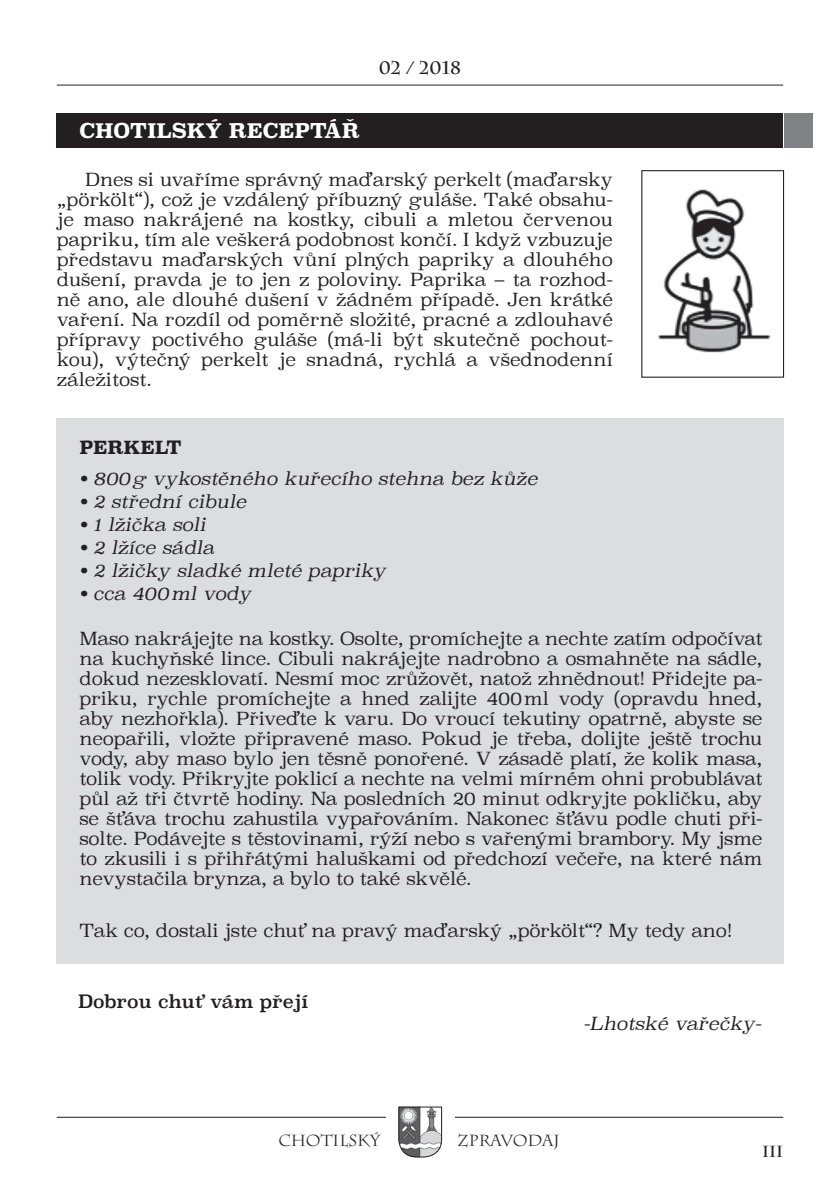
<style>
.page{position:relative;width:840px;height:1191px;background:#fff}
.page>*{position:absolute;margin:0;border:0;box-sizing:border-box;transform-origin:0 0}
.t1{font:700 20px "Superclarendon";color:#fff}
.t2{font:300 18px/20px "Superclarendon";letter-spacing:-.01em;color:#231f20;text-align:justify}
.t3{font:italic 300 18px "Superclarendon";color:#231f20}
.t4{font:18px "Superclarendon";color:#231f20}
.t5{font:700 18px "Charlemagne CE";color:#231f20}
.t6{font:700 18px "Superclarendon";letter-spacing:-.01em;color:#231f20}
.t7{font:16px "Charlemagne CE";color:#231f20}
.t8{font:700 16px "Charlemagne CE";color:#231f20}
</style>
<div class="page">
<hr style="left:57px;top:85px;width:725px;height:1px;background:#231f20">
<div style="left:57px;top:418px;width:726px;height:546px;background:#dcdddf"></div>
<div style="left:57px;top:113px;width:725px;height:34px;background:#231f20"></div>
<div style="left:783px;top:113px;width:29px;height:34px;background:#808285"></div>
<img style="left:658px;top:189px;width:113px;height:164px">
<hr style="left:57px;top:1116px;width:725px;height:1px;background:#231f20">
<div style="left:386px;top:1098px;width:68px;height:62px;background:#fff"></div>
<svg style="left:398px;top:1106px;width:44px;height:51px"></svg>
<p class="t5" style="left:378px;top:57px;width:84px">02 / 2018</p>
<p class="t1" style="left:79px;top:116px;width:276px">CHOTILSKÝ RECEPTÁŘ</p>
<p class="t2" style="left:57px;top:170px;width:557px;text-indent:28px">Dnes si uvaříme správný maďarský perkelt (maďarsky „pörkölt“), což je vzdálený příbuzný guláše. Také obsahu&shy;je maso nakrájené na kostky, cibuli a mletou červenou papriku, tím ale veškerá podobnost končí. I když vzbuzuje představu maďarských vůní plných papriky a dlouhého dušení, pravda je to jen z poloviny. Paprika – ta rozhod&shy;ně ano, ale dlouhé dušení v žádném případě. Jen krátké vaření. Na rozdíl od poměrně složité, pracné a zdlouhavé přípravy poctivého guláše (má-li být skutečně pochout&shy;kou), výtečný perkelt je snadná, rychlá a všednodenní záležitost.</p>
<p class="t6" style="left:79px;top:434px;width:103px">PERKELT</p>
<p class="t3" style="left:79px;top:467px;width:459px">• 800g vykostěného kuřecího stehna bez kůže</p>
<p class="t3" style="left:79px;top:490px;width:168px">• 2 střední cibule</p>
<p class="t3" style="left:79px;top:513px;width:128px">• 1 lžička soli</p>
<p class="t3" style="left:79px;top:536px;width:136px">• 2 lžíce sádla</p>
<p class="t3" style="left:79px;top:559px;width:307px">• 2 lžičky sladké mleté papriky</p>
<p class="t3" style="left:79px;top:582px;width:173px">• cca 400ml vody</p>
<p class="t2" style="left:79px;top:630px;width:684px">Maso nakrájejte na kostky. Osolte, promíchejte a nechte zatím odpočívat na kuchyňské lince. Cibuli nakrájejte nadrobno a osmahněte na sádle, dokud nezesklovatí. Nesmí moc zrůžovět, natož zhnědnout! Přidejte pa&shy;priku, rychle promíchejte a hned zalijte 400ml vody (opravdu hned, aby nezhořkla). Přiveďte k varu. Do vroucí tekutiny opatrně, abyste se neopařili, vložte připravené maso. Pokud je třeba, dolijte ještě trochu vody, aby maso bylo jen těsně ponořené. V zásadě platí, že kolik masa, tolik vody. Přikryjte poklicí a nechte na velmi mírném ohni probublávat půl až tři čtvrtě hodiny. Na posledních 20 minut odkryjte pokličku, aby se šťáva trochu zahustila vypařováním. Nakonec šťávu podle chuti při&shy;solte. Podávejte s těstovinami, rýží nebo s vařenými brambory. My jsme to zkusili i s přihřátými haluškami od předchozí večeře, na které nám nevystačila brynza, a bylo to také skvělé.</p>
<p class="t2" style="left:79px;top:921px;width:654px">Tak co, dostali jste chuť na pravý maďarský „pörkölt“? My tedy ano!</p>
<p class="t4" style="left:78px;top:989px;width:231px">Dobrou chuť vám přejí</p>
<p class="t3" style="left:583px;top:1011px;width:179px">-Lhotské vařečky-</p>
<p class="t7" style="left:278px;top:1131px;width:103px">CHOTILSK¯</p>
<p class="t7" style="left:457px;top:1131px;width:104px">ZPRAVODAJ</p>
<p class="t8" style="left:761px;top:1142px;width:23px">III</p>
</div>
